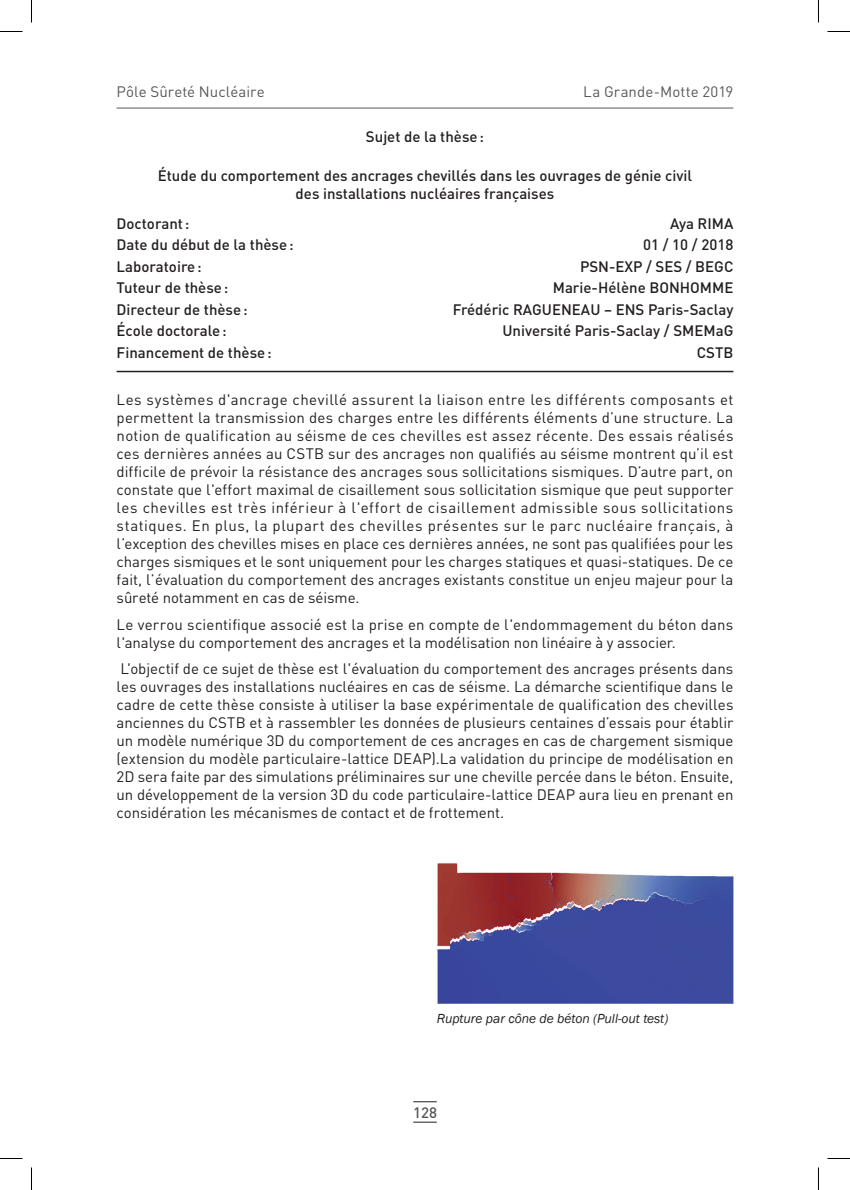
<style>
.page{position:relative;width:850px;height:1190px;background:#fff}
.page>*{position:absolute;margin:0;border:0;box-sizing:border-box;transform-origin:0 0}
.t1{font:15px/18px "DIN";color:#231f20;text-align:justify}
.t2{font:500 15px/18px "DIN";color:#231f20;text-align:center}
.t3{font:15px "DIN";letter-spacing:.005em;color:#57585a}
.t4{font:500 15px "DIN";color:#57585a}
.t5{font:italic 13.5px "Franklin Gothic";color:#231f20}
</style>
<div class="page">
<hr style="left:117px;top:108px;width:616px;height:1px;background:#57585a">
<svg style="left:413px;top:1101px;width:24px;height:1px"></svg>
<svg style="left:413px;top:1122px;width:24px;height:1px"></svg>
<hr style="left:117px;top:371px;width:616px;height:1px;background:#231f20">
<img style="left:437px;top:863px;width:297px;height:141px">
<svg style="left:0;top:31px;width:22px;height:1px"></svg>
<svg style="left:827px;top:31px;width:23px;height:1px"></svg>
<svg style="left:0;top:1158px;width:22px;height:1px"></svg>
<svg style="left:827px;top:1158px;width:23px;height:1px"></svg>
<svg style="left:31px;top:0;width:1px;height:22px"></svg>
<svg style="left:31px;top:1167px;width:1px;height:23px"></svg>
<svg style="left:818px;top:0;width:1px;height:22px"></svg>
<svg style="left:818px;top:1167px;width:1px;height:23px"></svg>
<p class="t3" style="left:117px;top:82px;width:150px">Pôle Sûreté Nucléaire</p>
<p class="t3" style="left:583px;top:82px;width:152px">La Grande-Motte 2019</p>
<p class="t2" style="left:366px;top:127px;width:120px">Sujet de la thèse:</p>
<p class="t2" style="left:158px;top:166px;width:536px">Étude du comportement des ancrages chevillés dans les ouvrages de génie civil des installations nucléaires françaises</p>
<p class="t2" style="left:117px;top:214px;width:74px">Doctorant:</p>
<p class="t2" style="left:670px;top:214px;width:65px">Aya RIMA</p>
<p class="t2" style="left:117px;top:236px;width:178px">Date du début de la thèse:</p>
<p class="t2" style="left:643px;top:236px;width:92px">01 / 10 / 2018</p>
<p class="t2" style="left:117px;top:257px;width:86px">Laboratoire:</p>
<p class="t2" style="left:580px;top:257px;width:155px">PSN-EXP / SES / BEGC</p>
<p class="t2" style="left:117px;top:279px;width:113px">Tuteur de thèse:</p>
<p class="t2" style="left:553px;top:279px;width:182px">Marie-Hélène BONHOMME</p>
<p class="t2" style="left:117px;top:300px;width:132px">Directeur de thèse:</p>
<p class="t2" style="left:453px;top:300px;width:282px">Frédéric RAGUENEAU – ENS Paris-Saclay</p>
<p class="t2" style="left:117px;top:321px;width:111px">École doctorale:</p>
<p class="t2" style="left:502px;top:321px;width:232px">Université Paris-Saclay / SMEMaG</p>
<p class="t2" style="left:117px;top:343px;width:156px">Financement de thèse:</p>
<p class="t2" style="left:696px;top:343px;width:38px">CSTB</p>
<p class="t1" style="left:117px;top:390px;width:618px">Les systèmes d'ancrage chevillé assurent la liaison entre les différents composants et permettent la transmission des charges entre les différents éléments d’une structure. La notion de qualification au séisme de ces chevilles est assez récente. Des essais réalisés ces dernières années au CSTB sur des ancrages non qualifiés au séisme montrent qu’il est difficile de prévoir la résistance des ancrages sous sollicitations sismiques. D’autre part, on constate que l'effort maximal de cisaillement sous sollicitation sismique que peut supporter les chevilles est très inférieur à l'effort de cisaillement admissible sous sollicitations statiques. En plus, la plupart des chevilles présentes sur le parc nucléaire français, à l’exception des chevilles mises en place ces dernières années, ne sont pas qualifiées pour les charges sismiques et le sont uniquement pour les charges statiques et quasi-statiques. De ce fait, l’évaluation du comportement des ancrages existants constitue un enjeu majeur pour la sûreté notamment en cas de séisme.</p>
<p class="t1" style="left:117px;top:615px;width:618px">Le verrou scientifique associé est la prise en compte de l'endommagement du béton dans l'analyse du comportement des ancrages et la modélisation non linéaire à y associer.</p>
<p class="t1" style="left:117px;top:659px;width:618px">L'objectif de ce sujet de thèse est l'évaluation du comportement des ancrages présents dans les ouvrages des installations nucléaires en cas de séisme. La démarche scientifique dans le cadre de cette thèse consiste à utiliser la base expérimentale de qualification des chevilles anciennes du CSTB et à rassembler les données de plusieurs centaines d’essais pour établir un modèle numérique 3D du comportement de ces ancrages en cas de chargement sismique (extension du modèle particulaire-lattice DEAP).La validation du principe de modélisation en 2D sera faite par des simulations préliminaires sur une cheville percée dans le béton. Ensuite, un développement de la version 3D du code particulaire-lattice DEAP aura lieu en prenant en considération les mécanismes de contact et de frottement.</p>
<p class="t5" style="left:437px;top:1010px;width:233px">Rupture par cône de béton (Pull-out test)</p>
<p class="t4" style="left:413px;top:1103px;width:25px">128</p>
</div>
